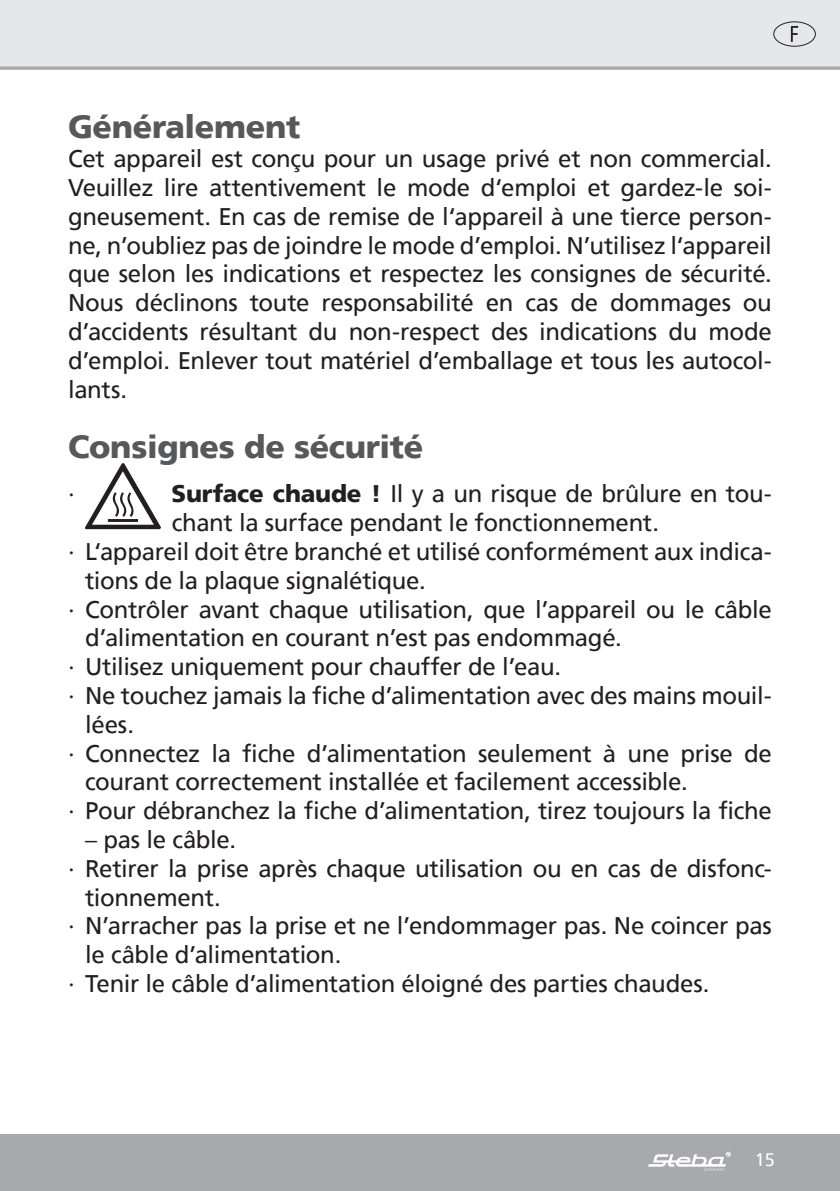
<style>
.page{position:relative;width:840px;height:1191px;background:#fff}
.page>*{position:absolute;margin:0;border:0;box-sizing:border-box;transform-origin:0 0}
.t1{font:900 32px "Frutiger";letter-spacing:-.01em;color:#57585a}
.t2{font:24px/28.8px "Frutiger";letter-spacing:-.015em;color:#231f20;text-align:justify}
.t3{font:18px "Frutiger";color:#fff}
.s1{font-weight:900}
</style>
<div class="page">
<div style="left:0;top:0;width:839px;height:68px;background:#e6e7e9"></div>
<div style="left:0;top:1134px;width:839px;height:57px;background:#a8a9ad"></div>
<svg style="left:648px;top:1151px;width:82px;height:19px"></svg>
<svg style="left:0;top:66px;width:839px;height:4px;background:#b3b4b8"></svg>
<div style="left:772px;top:21px;width:43px;height:26px;border:1px solid #231f20;border-radius:50%"></div>
<svg style="left:790px;top:26px;width:7px;height:16px"></svg>
<img style="left:85px;top:463px;width:75px;height:67px">
<h1 class="t1" style="left:68px;top:108px;width:233px">Généralement</h1>
<p class="t2" style="left:68px;top:144px;width:705px">Cet appareil est conçu pour un usage privé et non commercial.<br>Veuillez lire attentivement le mode d‘emploi et gardez-le soi&shy;gneusement. En cas de remise de l‘appareil à une tierce person&shy;ne, n’oubliez pas de joindre le mode d’emploi. N’utilisez l‘appareil que selon les indications et respectez les consignes de sécurité.<br>Nous déclinons toute responsabilité en cas de dommages ou d’accidents résultant du non-respect des indications du mode d’emploi. Enlever tout matériel d’emballage et tous les autocol&shy;lants.</p>
<h1 class="t1" style="left:68px;top:427px;width:356px">Consignes de sécurité</h1>
<p class="t2" style="left:68px;top:479px;width:8px">∙</p>
<p class="t2" style="left:171px;top:479px;width:601px"><span class="s1">Surface chaude !</span> Il y a un risque de brûlure en tou-</p>
<p class="t2" style="left:172px;top:508px;width:488px">chant la surface pendant le fonctionnement.</p>
<p class="t2" style="left:68px;top:537px;width:705px">∙ L‘appareil doit être branché et utilisé conformément aux indica-</p>
<p class="t2" style="left:85px;top:566px;width:342px">tions de la plaque signalétique.</p>
<p class="t2" style="left:68px;top:594px;width:705px">∙ Contrôler avant chaque utilisation, que l’appareil ou le câble</p>
<p class="t2" style="left:85px;top:623px;width:538px">d’alimentation en courant n’est pas endommagé.</p>
<p class="t2" style="left:68px;top:652px;width:494px">∙ Utilisez uniquement pour chauffer de l’eau.</p>
<p class="t2" style="left:68px;top:681px;width:705px">∙ Ne touchez jamais la fiche d’alimentation avec des mains mouil-</p>
<p class="t2" style="left:85px;top:710px;width:50px">lées.</p>
<p class="t2" style="left:68px;top:738px;width:704px">∙ Connectez la fiche d’alimentation seulement à une prise de</p>
<p class="t2" style="left:85px;top:767px;width:604px">courant correctement installée et facilement accessible.</p>
<p class="t2" style="left:68px;top:796px;width:704px">∙ Pour débranchez la fiche d’alimentation, tirez toujours la fiche</p>
<p class="t2" style="left:85px;top:825px;width:152px">– pas le câble.</p>
<p class="t2" style="left:68px;top:854px;width:705px">∙ Retirer la prise après chaque utilisation ou en cas de disfonc-</p>
<p class="t2" style="left:85px;top:882px;width:137px">tionnement.</p>
<p class="t2" style="left:68px;top:911px;width:705px">∙ N’arracher pas la prise et ne l’endommager pas. Ne coincer pas</p>
<p class="t2" style="left:85px;top:940px;width:257px">le câble d’alimentation.</p>
<p class="t2" style="left:68px;top:969px;width:642px">∙ Tenir le câble d’alimentation éloigné des parties chaudes.</p>
<p class="t3" style="left:754px;top:1149px;width:22px">15</p>
</div>
